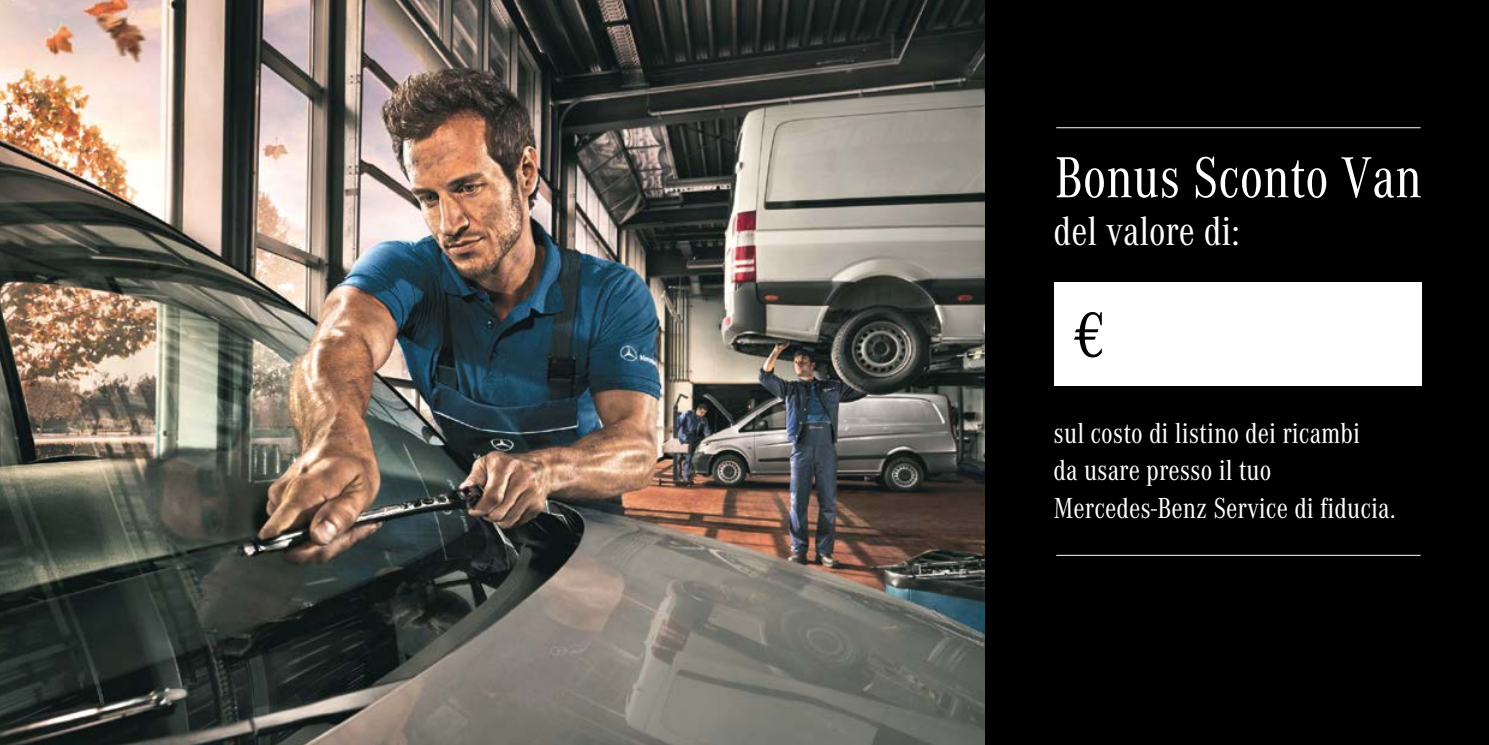
<style>
.page{position:relative;width:1489px;height:745px;background:#fff}
.page>*{position:absolute;margin:0;border:0;box-sizing:border-box;transform-origin:0 0}
.t1{font:67.5px "Corporate A Con";color:#000}
.t2{font:60px "Corporate A Con";color:#fff}
.t3{font:42.5px "Corporate A Con";color:#fff}
.t4{font:30px/37.5px "Corporate A Con";color:#fff}
</style>
<div class="page">
<img style="left:0;top:0;width:985px;height:744px">
<div style="left:985px;top:0;width:503px;height:744px;background:#000"></div>
<hr style="left:1056px;top:127px;width:364px;height:1px;background:#fff">
<hr style="left:1056px;top:554px;width:364px;height:1px;background:#fff">
<div style="left:1054px;top:283px;width:367px;height:102px;background:#fff"></div>
<h2 class="t2" style="left:1054px;top:145px;width:368px">Bonus Sconto Van</h2>
<h3 class="t3" style="left:1053px;top:208px;width:188px">del valore di:</h3>
<h1 class="t1" style="left:1073px;top:297px;width:30px">€</h1>
<p class="t4" style="left:1053px;top:414px;width:343px">sul costo di listino dei ricambi<br>da usare presso il tuo<br>Mercedes-Benz Service di fiducia.</p>
</div>
